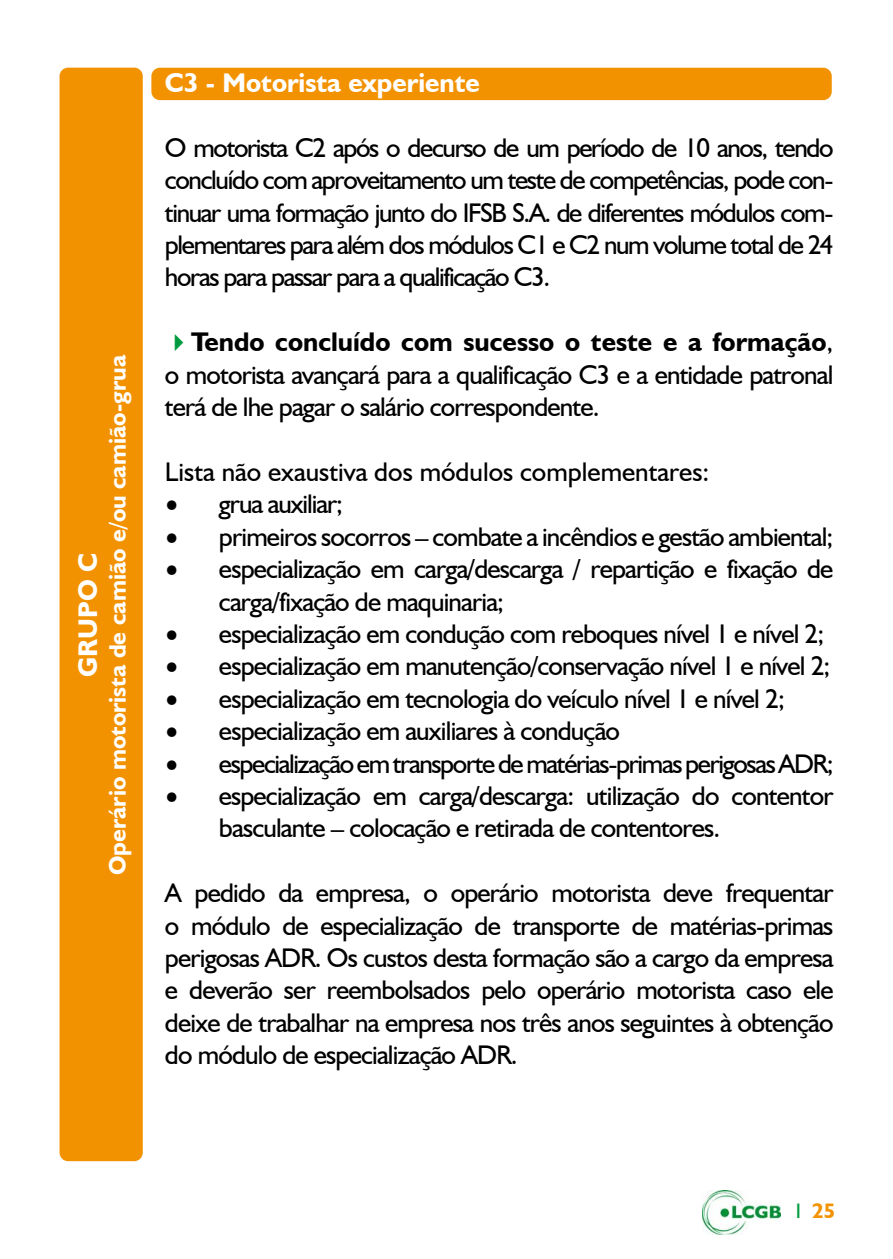
<style>
.page{position:relative;width:893px;height:1259px;background:#fff}
.page>*{position:absolute;margin:0;border:0;box-sizing:border-box;transform-origin:0 0}
.t1{font:27px/32.4px "Humanist 521 BT";letter-spacing:-.03em;color:#000;text-align:justify}
.t2{font:27px "Humanist 521 BT";letter-spacing:-.05em;color:#000}
.t3{font:27px "Humanist 521 BT";color:#000}
.t4{font:700 27px "Humanist 521 BT";color:#fff}
.t5{font:700 24px "Humanist 521 BT";color:#fff}
.t6{font:700 21px "Humanist 521 BT";color:#f39200}
.s1{color:#009b3e}
.s2{font-weight:700}
.s3{font-family:"Minion Pro";font-size:36px}
.s4{font-weight:400;color:#009b3e}
</style>
<div class="page">
<img style="left:702px;top:1190px;width:78px;height:44px">
<div style="left:151px;top:68px;width:681px;height:32px;background:#f39200;border-radius:9px"></div>
<div style="left:60px;top:68px;width:83px;height:1093px;background:#f39200;border-radius:9px"></div>
<p class="t4" style="left:71px;top:676px;width:125px;rotate:-90deg">GRUPO C</p>
<p class="t5" style="left:103px;top:875px;width:522px;rotate:-90deg">Operário motorista de camião e/ou camião-grua</p>
<p class="t4" style="left:165px;top:66px;width:316px">C3 - Motorista experiente</p>
<p class="t1" style="left:165px;top:131px;width:670px">O motorista C2 após o decurso de um período de 10 anos, tendo concluído com aproveitamento um teste de competências, pode con&shy;tinuar uma formação junto do IFSB S.A. de diferentes módulos com&shy;plementares para além dos módulos C1 e C2 num volume total de 24 horas para passar para a qualificação C3.</p>
<p class="t1" style="left:165px;top:325px;width:670px"><span class="s1">✔</span><span class="s2">Tendo concluído com sucesso o teste e a formação</span>, o motorista avançará para a qualificação C3 e a entidade patronal terá de lhe pagar o salário correspondente.</p>
<p class="t3" style="left:165px;top:455px;width:546px">Lista não exaustiva dos módulos complementares:</p>
<p class="t1" style="left:165px;top:487px;width:179px"><span class="s3">•</span> grua auxiliar;</p>
<p class="t1" style="left:165px;top:520px;width:670px"><span class="s3">•</span> primeiros socorros – combate a incêndios e gestão ambiental;</p>
<p class="t1" style="left:219px;top:552px;width:616px;text-indent:-54px"><span class="s3">•</span> especialização em carga/descarga / repartição e fixação de carga/fixação de maquinaria;</p>
<p class="t1" style="left:165px;top:617px;width:661px"><span class="s3">•</span> especialização em condução com reboques nível 1 e nível 2;</p>
<p class="t1" style="left:165px;top:649px;width:667px"><span class="s3">•</span> especialização em manutenção/conservação nível 1 e nível 2;</p>
<p class="t1" style="left:165px;top:682px;width:621px"><span class="s3">•</span> especialização em tecnologia do veículo nível 1 e nível 2;</p>
<p class="t1" style="left:165px;top:714px;width:456px"><span class="s3">•</span> especialização em auxiliares à condução</p>
<p class="t2" style="left:165px;top:747px;width:670px"><span class="s3">•</span> especialização em transporte de matérias-primas perigosas ADR;</p>
<p class="t1" style="left:219px;top:779px;width:616px;text-indent:-54px"><span class="s3">•</span> especialização em carga/descarga: utilização do contentor basculante – colocação e retirada de contentores.</p>
<p class="t1" style="left:165px;top:876px;width:670px">A pedido da empresa, o operário motorista deve frequentar o módulo de especialização de transporte de matérias-primas perigosas ADR. Os custos desta formação são a cargo da empresa e deverão ser reembolsados pelo operário motorista caso ele deixe de trabalhar na empresa nos três anos seguintes à obtenção do módulo de especialização ADR.</p>
<p class="t6" style="left:796px;top:1198px;width:41px"><span class="s4">I</span> 25</p>
</div>
